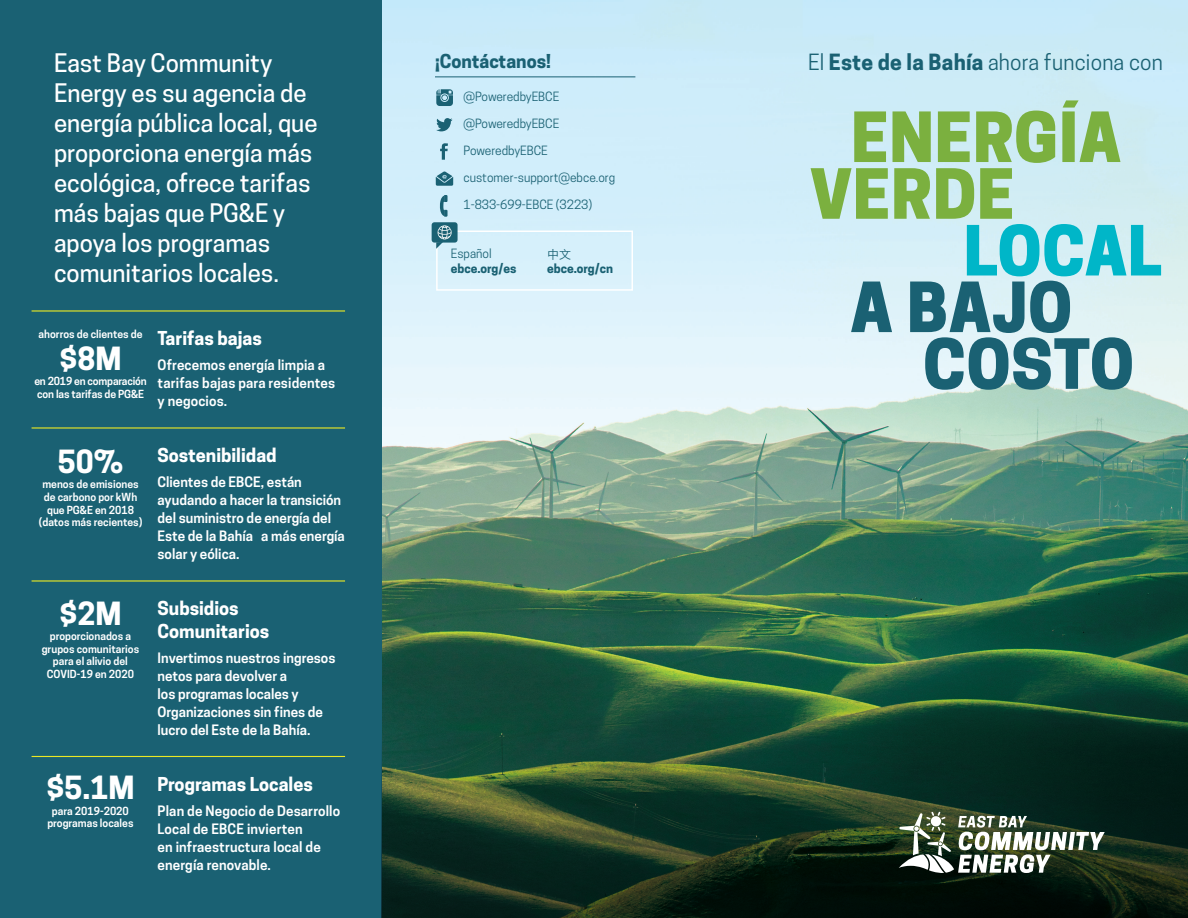
<style>
.page{position:relative;width:1188px;height:918px;background:#fff}
.page>*{position:absolute;margin:0;border:0;box-sizing:border-box;transform-origin:0 0}
.t1{font:800 64.8px "Cooper Hewitt";letter-spacing:.01em;color:#7bb03f}
.t2{font:800 64.8px "Cooper Hewitt";letter-spacing:.01em;color:#1a6173}
.t3{font:800 64.8px "Cooper Hewitt";letter-spacing:.005em;color:#00b6c8}
.t4{font:700 30px "Cooper Hewitt";color:#fff}
.t5{font:500 24px/30px "Cooper Hewitt";color:#fff}
.t6{font:21px "Cooper Hewitt";letter-spacing:.01em;color:#1a6173}
.H2_list{font:700 18px/22.5px "Cooper Hewitt";color:#fff}
.t7{font:700 18px "Cooper Hewitt";color:#1a6173}
.Body_list{font:600 13.5px/18px "Cooper Hewitt";color:#fff}
.Body_2{font:600 13.5px/18px "Cooper Hewitt";letter-spacing:.01em;color:#fff}
.t8{font:12px "Cooper Hewitt";color:#1a6173}
.t9{font:700 12px/14.4px "Cooper Hewitt";color:#1a6173}
.t10{font:600 10.5px/12.6px "Cooper Hewitt";color:#fff;text-align:center}
.s1{font-family:"Hiragino Sans GB W3";font-weight:400}
.s2{font-weight:700}
</style>
<div class="page">
<div style="left:0;top:0;width:384px;height:918px;background:#1a6173"></div>
<img style="left:382px;top:0;width:806px;height:560px">
<img style="left:382px;top:560px;width:806px;height:358px">
<div style="left:436px;top:231px;width:197px;height:60px;border:2px solid #fff"></div>
<svg style="left:899px;top:812px;width:206px;height:61px"></svg>
<hr style="left:435px;top:76px;width:200px;height:1px;background:#1a6173">
<div style="left:432px;top:222px;width:26px;height:21px;background:#1a6173;border-radius:3px"></div>
<svg style="left:436px;top:225px;width:16px;height:24px"></svg>
<hr style="left:32px;top:310px;width:313px;height:2px;background:#ebe823">
<hr style="left:32px;top:427px;width:313px;height:2px;background:#ebe823">
<hr style="left:32px;top:580px;width:313px;height:2px;background:#ebe823">
<hr style="left:32px;top:756px;width:313px;height:1px;background:#ebe823">
<svg style="left:436px;top:118px;width:17px;height:13px"></svg>
<svg style="left:436px;top:172px;width:17px;height:14px"></svg>
<svg style="left:440px;top:195px;width:7px;height:22px"></svg>
<svg style="left:436px;top:89px;width:17px;height:17px"></svg>
<svg style="left:440px;top:143px;width:8px;height:17px"></svg>
<p class="t5" style="left:54px;top:48px;width:265px">East Bay Community<br>Energy es su agencia de energía pública local, que proporciona energía más ecológica, ofrece tarifas más bajas que PG&amp;E y apoya los programas comunitarios locales.</p>
<p class="t10" style="left:39px;top:328px;width:106px">ahorros de clientes de</p>
<p class="t4" style="left:60px;top:341px;width:64px">$8M</p>
<p class="t10" style="left:34px;top:375px;width:114px;text-align:left">en 2019 en comparación con las tarifas de PG&amp;E</p>
<p class="t4" style="left:58px;top:444px;width:67px">50%</p>
<p class="t10" style="left:39px;top:478px;width:105px">menos de emisiones de carbono por kWh que PG&amp;E en 2018 (datos más recientes)</p>
<p class="t4" style="left:59px;top:596px;width:64px">$2M</p>
<p class="t10" style="left:42px;top:630px;width:99px">proporcionados a grupos comunitarios para el alivio del<br>COVID-19 en 2020</p>
<p class="H2_list" style="left:158px;top:327px;width:106px">Tarifas bajas</p>
<p class="Body_list" style="left:158px;top:356px;width:179px">Ofrecemos energía limpia a tarifas bajas para residentes y negocios.</p>
<p class="H2_list" style="left:158px;top:444px;width:121px">Sostenibilidad</p>
<p class="Body_list" style="left:158px;top:473px;width:189px">Clientes de EBCE, están ayudando a hacer la transición del suministro de energía del<br>Este de la Bahía a más energía solar y eólica.</p>
<p class="H2_list" style="left:158px;top:597px;width:113px">Subsidios<br>Comunitarios</p>
<p class="Body_list" style="left:158px;top:649px;width:179px">Invertimos nuestros ingresos netos para devolver a<br>los programas locales y<br>Organizaciones sin fines de lucro del Este de la Bahía.</p>
<p class="t4" style="left:46px;top:770px;width:90px">$5.1M</p>
<p class="t10" style="left:47px;top:805px;width:88px">para 2019-2020 programas locales</p>
<p class="H2_list" style="left:158px;top:773px;width:157px">Programas Locales</p>
<p class="Body_2" style="left:158px;top:802px;width:184px">Plan de Negocio de Desarrollo<br>Local de EBCE invierten<br>en infraestructura local de energía renovable.</p>
<p class="t7" style="left:435px;top:50px;width:117px">¡Contáctanos!</p>
<p class="t8" style="left:464px;top:90px;width:97px">@PoweredbyEBCE</p>
<p class="t8" style="left:464px;top:117px;width:97px">@PoweredbyEBCE</p>
<p class="t8" style="left:464px;top:144px;width:86px">PoweredbyEBCE</p>
<p class="t8" style="left:464px;top:171px;width:153px">customer-support@ebce.org</p>
<p class="t8" style="left:464px;top:198px;width:130px">1-833-699-EBCE (3223)</p>
<p class="t8" style="left:451px;top:247px;width:42px">Español</p>
<p class="t9" style="left:451px;top:261px;width:67px">ebce.org/es</p>
<p class="t9" style="left:547px;top:247px;width:67px"><span class="s1">中文</span>ebce.org/cn</p>
<p class="t6" style="left:808px;top:50px;width:356px">El <span class="s2">Este de la Bahía</span> ahora funciona con</p>
<p class="t1" style="left:851px;top:99px;width:272px">ENERGÍA</p>
<p class="t1" style="left:810px;top:156px;width:206px">VERDE</p>
<p class="t3" style="left:964px;top:213px;width:200px">LOCAL</p>
<p class="t2" style="left:850px;top:269px;width:223px">A BAJO</p>
<p class="t2" style="left:923px;top:326px;width:212px">COSTO</p>
</div>
